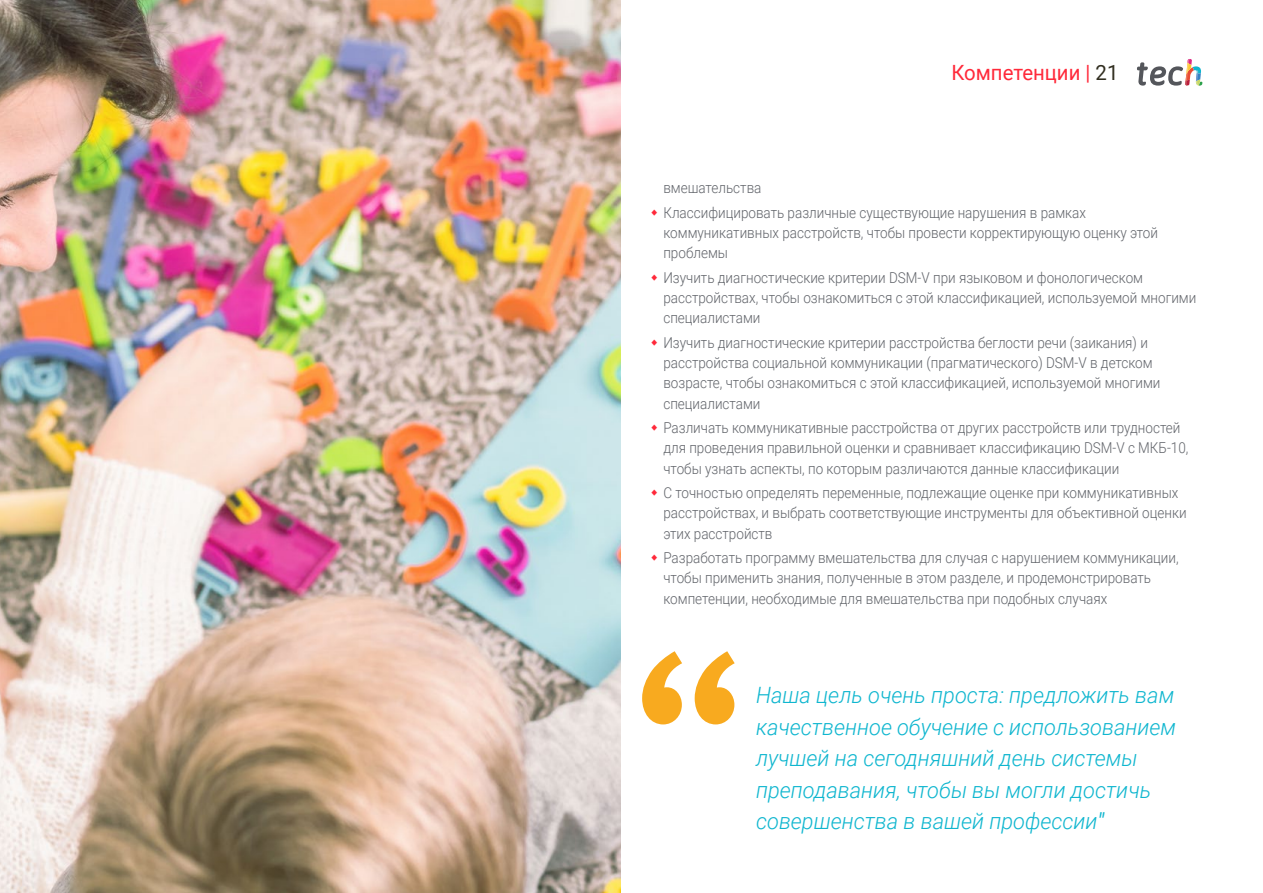
<style>
.page{position:relative;width:1263px;height:893px;background:#fff}
.page>*{position:absolute;margin:0;border:0;box-sizing:border-box;transform-origin:0 0}
.t1{font:italic 300 22.5px/31.5px "Roboto";color:#0fb6cf}
.t2{font:21px "Roboto";color:#ff293a}
.t3{font:300 15px/20.2px "Roboto";color:#61646a;scale:.9 1}
.s1{color:#312e20}
.s2{font-weight:400}
</style>
<div class="page">
<img style="left:0;top:0;width:621px;height:893px">
<svg style="left:1137px;top:59px;width:65px;height:27px"></svg>
<svg style="left:642px;top:651px;width:93px;height:73px"></svg>
<h2 class="t2" style="left:951px;top:57px;width:169px">Компетенции | <span class="s1">21</span></h2>
<p class="t3" style="left:663px;top:175px;width:471px;line-height:24.5px">вмешательства<br>Классифицировать различные существующие нарушения в рамках</p>
<p class="t3" style="left:663px;top:222px;width:551px">коммуникативных расстройств, чтобы провести корректирующую оценку этой проблемы</p>
<p class="t3" style="left:663px;top:267px;width:594px">Изучить диагностические критерии DSM-V при языковом и фонологическом расстройствах, чтобы ознакомиться с этой классификацией, используемой многими специалистами</p>
<p class="t3" style="left:663px;top:332px;width:554px">Изучить диагностические критерии расстройства беглости речи (заикания) и расстройства социальной коммуникации (прагматического) DSM-V в детском возрасте, чтобы ознакомиться с этой классификацией, используемой многими специалистами</p>
<p class="t3" style="left:663px;top:417px;width:585px">Различать коммуникативные расстройства от других расстройств или трудностей для проведения правильной оценки и сравнивает классификацию DSM-V с МКБ-10, чтобы узнать аспекты, по которым различаются данные классификации</p>
<p class="t3" style="left:663px;top:482px;width:583px">С точностью определять переменные, подлежащие оценке при коммуникативных расстройствах, и выбрать соответствующие инструменты для объективной оценки этих расстройств</p>
<p class="t3" style="left:663px;top:547px;width:574px">Разработать программу вмешательства для случая с нарушением коммуникации, чтобы применить знания, полученные в этом разделе, и продемонстрировать компетенции, необходимые для вмешательства при подобных случаях</p>
<h1 class="t1" style="left:756px;top:679px;width:422px">Наша цель очень проста: предложить вам качественное обучение с использованием лучшей на сегодняшний день системы преподавания, чтобы вы могли достичь совершенства в вашей профессии<span class="s2">"</span></h1>
</div>
